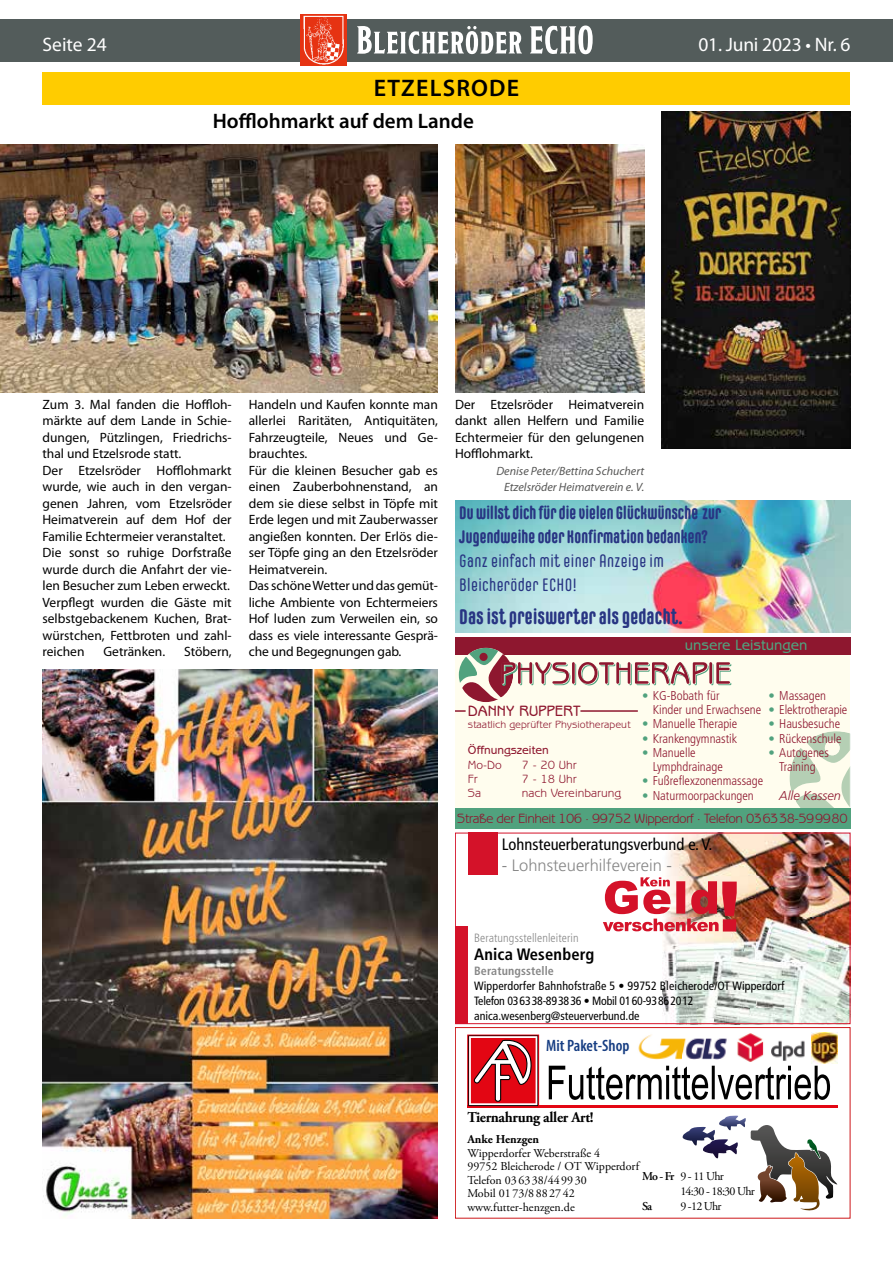
<style>
.page{position:relative;width:893px;height:1263px;background:#fff}
.page>*{position:absolute;margin:0;border:0;box-sizing:border-box;transform-origin:0 0}
.t1{font:600 24px "Myriad Pro";letter-spacing:.05em;color:#000}
.t2{font:700 21px "Carl Marx";letter-spacing:.02em;color:#283583}
.t3{font:600 21px "Myriad Pro";color:#000}
.t4{font:19.5px "Myriad Pro";letter-spacing:-.01em;color:#fff}
.t5{font:700 18px/24px "Carl Marx";letter-spacing:.01em;color:#283583}
.t6{font:18px/24px "Carl Marx";letter-spacing:.02em;color:#283583}
.t7{font:condensed 16.5px "Frutiger";color:#000}
.t8{font:300 16.5px "Frutiger";color:#878787}
.t9{font:700 condensed 16.5px "Frutiger";letter-spacing:.01em;color:#000}
.t10{font:600 condensed 16.5px "Myriad Pro";color:#163d82}
.t11{font:700 15px "Adobe Garamond Pro";letter-spacing:-.02em;color:#000}
.t12{font:500 15px "Benguiat Gothic";color:#51a27e}
.t13{font:500 15px "Benguiat Gothic";color:#8e172f}
.t14{font:13.5px/16.5px "Myriad Pro";color:#000}
.t15{font:13.5px "Benguiat Gothic";letter-spacing:-.04em;color:#8e172f}
.t16{font:300 condensed 12.75px/14.2px "Frutiger";color:#8e172f}
.t17{font:italic 300 12.75px "Frutiger";color:#8e172f}
.t18{font:condensed 12px/15px "Frutiger";color:#000}
.t19{font:12px/13.5px "Adobe Garamond Pro";color:#000}
.t20{font:italic 12px/16.5px "Myriad Pro";color:#575756;text-align:right}
.t21{font:12px "Benguiat Gothic";color:#8e172f}
.t22{font:12px/15px "Adobe Garamond Pro";letter-spacing:-.06em;color:#000}
.t23{font:300 condensed 12px "Frutiger";letter-spacing:.01em;color:#878787}
.t24{font:700 condensed 12px "Frutiger";letter-spacing:.01em;color:#878787}
.t25{font:500 12px "Benguiat Gothic";color:#8e172f}
.t26{font:700 12px "Adobe Garamond Pro";color:#000}
.t27{font:600 12px "Adobe Garamond Pro";color:#000}
.t28{font:10.5px "Benguiat Gothic";color:#8e172f}
.s1{color:#51a27e}
.s2{font-weight:600}
</style>
<div class="page">
<div style="left:0;top:19px;width:893px;height:43px;background:#535c5b"></div>
<img style="left:300px;top:15px;width:47px;height:50px">
<svg style="left:357px;top:26px;width:236px;height:28px"></svg>
<div style="left:455px;top:637px;width:395px;height:191px;background:#fffdee"></div>
<svg style="left:789px;top:731px;width:62px;height:94px"></svg>
<div style="left:825px;top:740px;width:15px;height:15px;background:#fffded;border-radius:50%"></div>
<div style="left:455px;top:808px;width:395px;height:20px;background:#51a27e"></div>
<div style="left:455px;top:637px;width:395px;height:17px;background:#8e172f"></div>
<svg style="left:455px;top:710px;width:11px;height:2px"></svg>
<hr style="left:580px;top:710px;width:58px;height:2px;background:#8e172f">
<svg style="left:459px;top:648px;width:272px;height:54px"></svg>
<img style="left:43px;top:670px;width:395px;height:548px">
<img style="left:661px;top:112px;width:189px;height:336px">
<div style="left:43px;top:72px;width:807px;height:33px;background:#fc0"></div>
<img style="left:455px;top:500px;width:395px;height:132px">
<hr style="left:467px;top:1105px;width:371px;height:2px;background:#e30613">
<svg style="left:467px;top:1034px;width:72px;height:73px"></svg>
<svg style="left:549px;top:1066px;width:281px;height:34px"></svg>
<svg style="left:682px;top:1115px;width:156px;height:96px"></svg>
<div style="left:455px;top:1027px;width:395px;height:191px;border:1px solid #cd1719"></div>
<img style="left:737px;top:1033px;width:68px;height:29px">
<img style="left:638px;top:1034px;width:89px;height:26px">
<img style="left:812px;top:1032px;width:26px;height:31px">
<img style="left:667px;top:835px;width:181px;height:41px">
<img style="left:667px;top:876px;width:90px;height:41px">
<img style="left:757px;top:876px;width:91px;height:41px">
<div style="left:468px;top:833px;width:29px;height:42px;background:#d41229"></div>
<img style="left:663px;top:917px;width:185px;height:105px">
<img style="left:603px;top:877px;width:134px;height:54px">
<div style="left:455px;top:926px;width:13px;height:98px;background:#d41229"></div>
<div style="left:455px;top:833px;width:395px;height:191px;border:1px solid #d41229"></div>
<img style="left:0;top:145px;width:438px;height:247px">
<img style="left:455px;top:145px;width:189px;height:247px">
<h3 class="t4" style="left:43px;top:32px;width:66px">Seite 24</h3>
<h3 class="t4" style="left:698px;top:32px;width:154px">01. Juni 2023 • Nr. 6</h3>
<h1 class="t1" style="left:374px;top:73px;width:147px">ETZELSRODE</h1>
<h2 class="t3" style="left:213px;top:108px;width:263px">Hofflohmarkt auf dem Lande</h2>
<p class="t14" style="left:43px;top:396px;width:191px">Zum 3. Mal fanden die Hoffloh&shy;märkte auf dem Lande in Schie&shy;dungen, Pützlingen, Friedrichs&shy;thal und Etzelsrode statt.<br>Der Etzelsröder Hofflohmarkt wurde, wie auch in den vergan&shy;genen Jahren, vom Etzelsröder<br>Heimatverein auf dem Hof der<br>Familie Echtermeier veranstaltet.<br>Die sonst so ruhige Dorfstraße wurde durch die Anfahrt der vie&shy;len Besucher zum Leben erweckt.<br>Verpflegt wurden die Gäste mit selbstgebackenem Kuchen, Brat&shy;würstchen, Fettbroten und zahl&shy;reichen</p>
<p class="t14" style="left:103px;top:643px;width:63px">Getränken.</p>
<p class="t14" style="left:184px;top:643px;width:49px">Stöbern,</p>
<p class="t14" style="left:249px;top:396px;width:191px">Handeln und Kaufen konnte man allerlei Raritäten, Antiquitäten,<br>Fahrzeugteile, Neues und Ge&shy;brauchtes.<br>Für die kleinen Besucher gab es einen Zauberbohnenstand, an dem sie diese selbst in Töpfe mit<br>Erde legen und mit Zauberwasser angießen konnten. Der Erlös die&shy;ser Töpfe ging an den Etzelsröder<br>Heimatverein.<br>Das schöne Wetter und das gemüt&shy;liche Ambiente von Echtermeiers<br>Hof luden zum Verweilen ein, so dass es viele interessante Gesprä&shy;che und Begegnungen gab.</p>
<p class="t14" style="left:455px;top:396px;width:191px;text-align:justify">Der Etzelsröder Heimatverein dankt allen Helfern und Familie Echtermeier für den gelungenen Hofflohmarkt.</p>
<p class="t20" style="left:496px;top:462px;width:149px">Denise Peter/Bettina Schuchert<br>Etzelsröder Heimatverein e. V.</p>
<h3 class="t5" style="left:459px;top:500px;width:264px">Du willst dich für die vielen Glückwünsche zur<br>Jugendweihe oder Konfirmation bedanken?</h3>
<h3 class="t6" style="left:459px;top:548px;width:206px">Ganz einfach mit einer Anzeige im<br>Bleicheröder ECHO!</h3>
<h2 class="t2" style="left:459px;top:605px;width:225px">Das ist preiswerter als gedacht.</h2>
<p class="t12" style="left:685px;top:636px;width:124px">unsere Leistungen</p>
<p class="t13" style="left:468px;top:702px;width:114px">DANNY RUPPERT</p>
<p class="t28" style="left:468px;top:719px;width:164px">staatlich geprüfter Physiotherapeut</p>
<p class="t25" style="left:468px;top:743px;width:83px">Öffnungszeiten</p>
<p class="t21" style="left:468px;top:758px;width:36px">Mo-Do</p>
<p class="t21" style="left:522px;top:758px;width:56px">7 - 20 Uhr</p>
<p class="t21" style="left:468px;top:772px;width:11px">Fr</p>
<p class="t21" style="left:522px;top:772px;width:56px">7 - 18 Uhr</p>
<p class="t21" style="left:468px;top:786px;width:15px">Sa</p>
<p class="t21" style="left:522px;top:786px;width:101px">nach Vereinbarung</p>
<p class="t16" style="left:653px;top:689px;width:110px;text-indent:-11px"><span class="s1">•</span> KG-Bobath für<br>Kinder und Erwachsene</p>
<p class="t16" style="left:642px;top:717px;width:97px"><span class="s1">•</span> Manuelle Therapie</p>
<p class="t16" style="left:642px;top:731px;width:97px"><span class="s1">•</span> Krankengymnastik</p>
<p class="t16" style="left:653px;top:746px;width:72px;text-indent:-11px"><span class="s1">•</span> Manuelle<br>Lymphdrainage</p>
<p class="t16" style="left:642px;top:774px;width:123px"><span class="s1">•</span> Fußreflexzonenmassage</p>
<p class="t16" style="left:642px;top:788px;width:113px"><span class="s1">•</span> Naturmoorpackungen</p>
<p class="t16" style="left:769px;top:689px;width:59px"><span class="s1">•</span> Massagen</p>
<p class="t16" style="left:769px;top:703px;width:80px"><span class="s1">•</span> Elektrotherapie</p>
<p class="t16" style="left:769px;top:717px;width:73px"><span class="s1">•</span> Hausbesuche</p>
<p class="t16" style="left:769px;top:731px;width:74px"><span class="s1">•</span> Rückenschule</p>
<p class="t16" style="left:769px;top:746px;width:62px;text-align:center"><span class="s1">•</span> Autogenes<br>Training</p>
<p class="t17" style="left:779px;top:788px;width:63px">Alle Kassen</p>
<p class="t15" style="left:457px;top:810px;width:392px">Straße der Einheit 106 · 99752 Wipperdorf · Telefon 03 63 38-59 99 80</p>
<p class="t7" style="left:502px;top:835px;width:212px">Lohnsteuerberatungsverbund e. V.</p>
<p class="t8" style="left:502px;top:856px;width:172px">- Lohnsteuerhilfeverein -</p>
<p class="t23" style="left:474px;top:931px;width:106px">Beratungsstellenleiterin</p>
<p class="t9" style="left:474px;top:944px;width:122px">Anica Wesenberg</p>
<p class="t24" style="left:474px;top:963px;width:81px">Beratungsstelle</p>
<p class="t18" style="left:474px;top:978px;width:312px">Wipperdorfer Bahnhofstraße 5 • 99752 Bleicherode/OT Wipperdorf<br>Telefon 03 63 38-89 38 36 • Mobil 01 60-93 86 20 12 anica.wesenberg@steuerverbund.de</p>
<p class="t10" style="left:546px;top:1036px;width:85px">Mit Paket-Shop</p>
<p class="t11" style="left:467px;top:1109px;width:128px">Tiernahrung aller Art!</p>
<p class="t26" style="left:467px;top:1132px;width:73px">Anke Henzgen</p>
<p class="t19" style="left:467px;top:1146px;width:173px">Wipperdorfer Weberstraße 4<br>99752 Bleicherode / OT Wipperdorf<br>Telefon 03 63 38/44 99 30<br>Mobil 01 73/8 88 27 42 www.futter-henzgen.de</p>
<p class="t22" style="left:680px;top:1169px;width:76px;text-indent:-38px"><span class="s2">Mo - Fr</span> 9 - 11 Uhr<br>14:30 - 18:30 Uhr</p>
<p class="t27" style="left:642px;top:1200px;width:12px">Sa</p>
<p class="t19" style="left:680px;top:1200px;width:43px">9 -12 Uhr</p>
</div>
